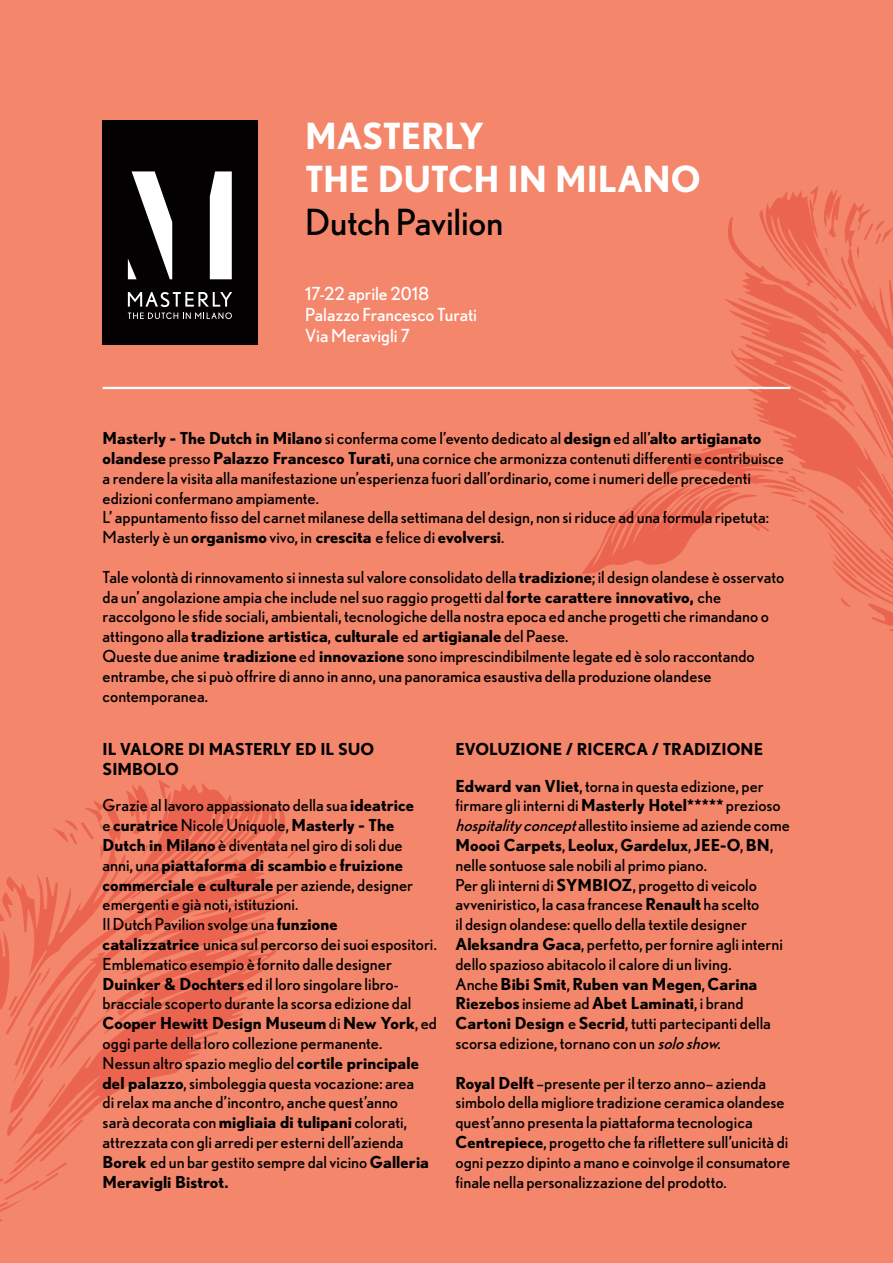
<style>
.page{position:relative;width:893px;height:1263px;background:#f4866b}
.page>*{position:absolute;margin:0;border:0;box-sizing:border-box;transform-origin:0 0}
.t1{font:700 36px "Nobel";letter-spacing:-.01em;color:#fff}
.t2{font:36px "Nobel";letter-spacing:-.01em;color:#000}
.t3{font:18px "Nobel";letter-spacing:-.005em;color:#fff}
.t4{font:16.5px/19.8px "Nobel";color:#000}
.t5{font:700 16.5px/19.8px "Nobel";color:#000}
.s1{font-weight:700}
.s2{font-style:italic}
</style>
<div class="page">
<svg style="left:581px;top:186px;width:312px;height:446px"></svg>
<svg style="left:0;top:1200px;width:21px;height:22px"></svg>
<svg style="left:4px;top:1180px;width:36px;height:20px"></svg>
<svg style="left:32px;top:1173px;width:27px;height:17px"></svg>
<svg style="left:0;top:780px;width:300px;height:407px"></svg>
<hr style="left:103px;top:387px;width:687px;height:2px;background:#fff">
<div style="left:103px;top:120px;width:155px;height:225px;background:#030101"></div>
<svg style="left:210px;top:171px;width:22px;height:108px;background:#f5f4f4"></svg>
<svg style="left:128px;top:171px;width:44px;height:108px"></svg>
<svg style="left:128px;top:292px;width:104px;height:27px"></svg>
<p class="t1" style="left:305px;top:114px;width:180px">MASTERLY</p>
<p class="t1" style="left:305px;top:158px;width:397px">THE DUTCH IN MILANO</p>
<p class="t2" style="left:305px;top:202px;width:200px">Dutch Pavilion</p>
<p class="t3" style="left:305px;top:283px;width:125px">17-22 aprile 2018</p>
<p class="t3" style="left:305px;top:304px;width:173px">Palazzo Francesco Turati</p>
<p class="t3" style="left:305px;top:325px;width:106px">Via Meravigli 7</p>
<p class="t4" style="left:103px;top:428px;width:683px"><span class="s1">Masterly - The Dutch in Milano</span> si conferma come l’evento dedicato al <span class="s1">design</span> ed all’<span class="s1">alto artigianato olandese</span> presso <span class="s1">Palazzo Francesco Turati</span>, una cornice che armonizza contenuti differenti e contribuisce a rendere la visita alla manifestazione un’esperienza fuori dall’ordinario, come i numeri delle precedenti edizioni confermano ampiamente.</p>
<p class="t4" style="left:103px;top:507px;width:668px">L’ appuntamento fisso del carnet milanese della settimana del design, non si riduce ad una formula ripetuta:<br>Masterly è un <span class="s1">organismo</span> vivo, in <span class="s1">crescita</span> e felice di <span class="s1">evolversi</span>.</p>
<p class="t4" style="left:103px;top:567px;width:683px">Tale volontà di rinnovamento si innesta sul valore consolidato della <span class="s1">tradizione</span>; il design olandese è osservato da un’ angolazione ampia che include nel suo raggio progetti dal <span class="s1">forte carattere innovativo,</span> che raccolgono le sfide sociali, ambientali, tecnologiche della nostra epoca ed anche progetti che rimandano o attingono alla <span class="s1">tradizione artistica</span>, <span class="s1">culturale</span> ed <span class="s1">artigianale</span> del Paese.</p>
<p class="t4" style="left:103px;top:646px;width:654px">Queste due anime <span class="s1">tradizione</span> ed <span class="s1">innovazione</span> sono imprescindibilmente legate ed è solo raccontando entrambe, che si può offrire di anno in anno, una panoramica esaustiva della produzione olandese contemporanea.</p>
<p class="t5" style="left:103px;top:739px;width:273px">IL VALORE DI MASTERLY ED IL SUO<br>SIMBOLO</p>
<p class="t4" style="left:103px;top:795px;width:313px">Grazie al lavoro appassionato della sua <span class="s1">ideatrice </span>e <span class="s1">curatrice</span> Nicole Uniquole, <span class="s1">Masterly - The Dutch in Milano</span> è diventata nel giro di soli due anni, una <span class="s1">piattaforma di scambio</span> e <span class="s1">fruizione commerciale e culturale</span> per aziende, designer emergenti e già noti, istituzioni.</p>
<p class="t4" style="left:103px;top:914px;width:336px">Il Dutch Pavilion svolge una <span class="s1">funzione catalizzatrice</span> unica sul percorso dei suoi espositori.<br>Emblematico esempio è fornito dalle designer <span class="s1">Duinker &amp; Dochters</span> ed il loro singolare libro&shy;bracciale scoperto durante la scorsa edizione dal <span class="s1">Cooper Hewitt Design Museum</span> di <span class="s1">New York</span>, ed oggi parte della loro collezione permanente.</p>
<p class="t4" style="left:103px;top:1053px;width:328px">Nessun altro spazio meglio del <span class="s1">cortile principale del palazzo</span>, simboleggia questa vocazione: area di relax ma anche d’incontro, anche quest’anno sarà decorata con <span class="s1">migliaia di tulipani</span> colorati, attrezzata con gli arredi per esterni dell’azienda <span class="s1">Borek</span> ed un bar gestito sempre dal vicino <span class="s1">Galleria Meravigli Bistrot.</span></p>
<p class="t5" style="left:455px;top:739px;width:309px">EVOLUZIONE / RICERCA / TRADIZIONE</p>
<p class="t4" style="left:455px;top:775px;width:336px"><span class="s1">Edward van VIiet</span>, torna in questa edizione, per firmare gli interni di <span class="s1">Masterly Hotel*****</span> prezioso <span class="s2">hospitalityconcept</span>allestito insieme ad aziende come <span class="s1">Moooi Carpets</span>, <span class="s1">Leolux</span>, <span class="s1">Gardelux</span>, <span class="s1">JEE-O</span>, <span class="s1">BN</span>, nelle sontuose sale nobili al primo piano.</p>
<p class="t4" style="left:455px;top:874px;width:329px">Per gli interni di <span class="s1">SYMBIOZ</span>, progetto di veicolo avveniristico, la casa francese <span class="s1">Renault</span> ha scelto<br>il design olandese: quello della textile designer <span class="s1">Aleksandra Gaca</span>, perfetto, per fornire agli interni dello spazioso abitacolo il calore di un living.</p>
<p class="t4" style="left:455px;top:973px;width:317px">Anche <span class="s1">Bibi Smit</span>, <span class="s1">Ruben van Megen</span>, <span class="s1">Carina Riezebos</span> insieme ad <span class="s1">Abet Laminati</span>, i brand <span class="s1">Cartoni Design</span> e <span class="s1">Secrid</span>, tutti partecipanti della scorsa edizione, tornano con un <span class="s2">soloshow</span>.</p>
<p class="t4" style="left:455px;top:1072px;width:336px"><span class="s1">Royal Delft</span> –presente per il terzo anno– azienda simbolo della migliore tradizione ceramica olandese quest’anno presenta la piattaforma tecnologica <span class="s1">Centrepiece</span>, progetto che fa riflettere sull’unicità di ogni pezzo dipinto a mano e coinvolge il consumatore finale nella personalizzazione del prodotto.</p>
</div>
